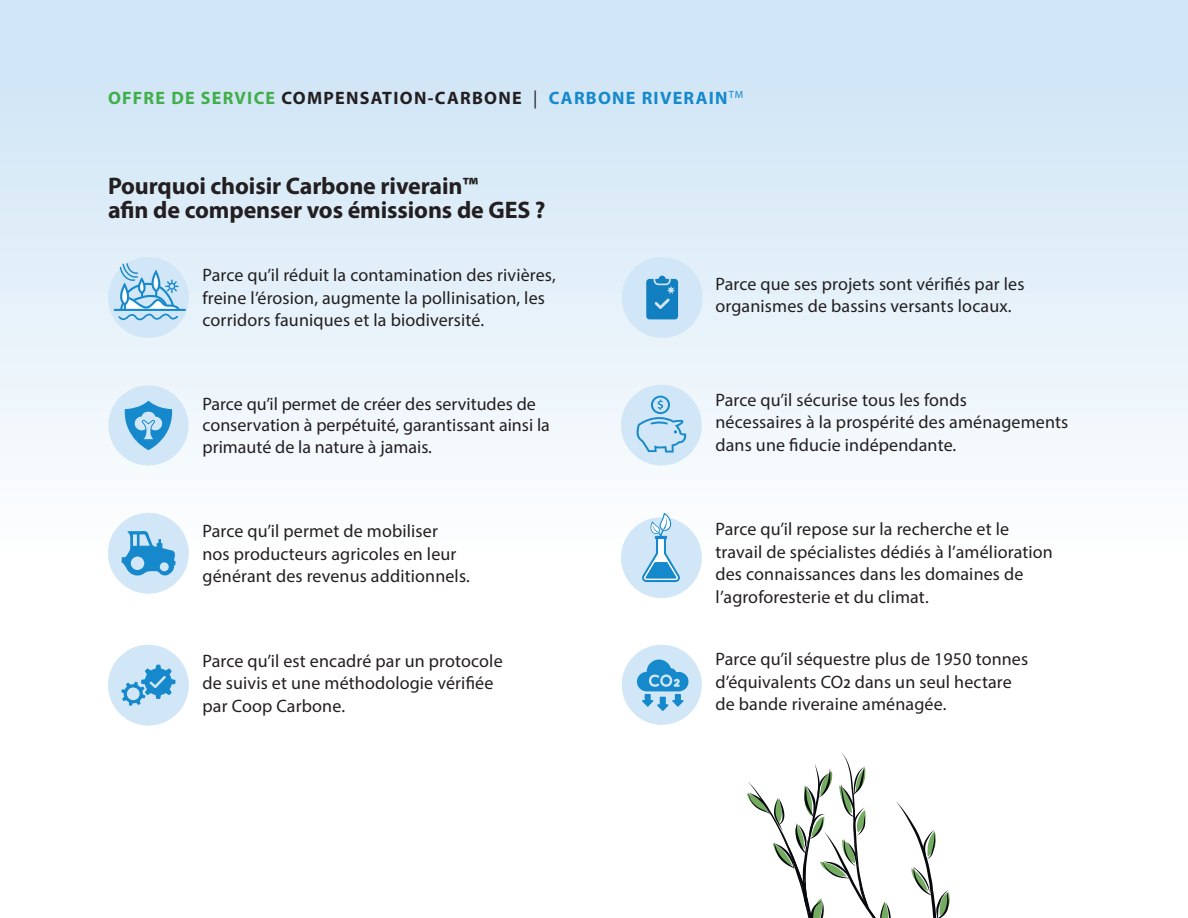
<style>
.page{position:relative;width:1188px;height:918px;background:#fff}
.page>*{position:absolute;margin:0;border:0;box-sizing:border-box;transform-origin:0 0}
.t1{font:700 24px/24px "Myriad Pro";letter-spacing:-.005em;color:#231f20}
.t2{font:18px/22.5px "Myriad Pro";letter-spacing:.01em;color:#231f20}
.t3{font:700 18px "Myriad Pro";letter-spacing:.07em;color:#231f20}
.s1{color:#40ae49}
.s2{font-weight:400}
.s3{color:#1589cb}
.s4{font-weight:600;font-size:13.5px}
</style>
<div class="page">
<div style="left:0;top:0;width:1188px;height:918px;background:linear-gradient(to bottom,#d2e7f6,#fff)"></div>
<div style="left:108px;top:257px;width:81px;height:81px;background:#d1e6f6;border-radius:50%"></div>
<hr style="left:114px;top:309px;width:72px;height:2px;background:#1589cb">
<svg style="left:117px;top:263px;width:63px;height:57px"></svg>
<div style="left:621px;top:385px;width:81px;height:80px;background:#d1e6f6;border-radius:50%"></div>
<svg style="left:636px;top:396px;width:51px;height:57px"></svg>
<div style="left:108px;top:513px;width:81px;height:81px;background:#d1e6f6;border-radius:50%"></div>
<svg style="left:122px;top:531px;width:53px;height:45px"></svg>
<div style="left:621px;top:517px;width:81px;height:81px;background:#d1e6f6;border-radius:50%"></div>
<svg style="left:641px;top:513px;width:40px;height:69px"></svg>
<div style="left:622px;top:257px;width:81px;height:81px;background:#d1e6f6;border-radius:50%"></div>
<svg style="left:646px;top:276px;width:32px;height:43px"></svg>
<div style="left:108px;top:645px;width:81px;height:81px;background:#d1e6f6;border-radius:50%"></div>
<svg style="left:121px;top:665px;width:55px;height:41px"></svg>
<svg style="left:747px;top:752px;width:207px;height:166px"></svg>
<div style="left:108px;top:385px;width:80px;height:80px;background:#d1e6f6;border-radius:50%"></div>
<svg style="left:125px;top:401px;width:47px;height:49px"></svg>
<div style="left:622px;top:645px;width:80px;height:80px;background:#d1e6f6;border-radius:50%"></div>
<svg style="left:637px;top:659px;width:52px;height:52px"></svg>
<p class="t3" style="left:108px;top:86px;width:637px"><span class="s1">OFFRE DE SERVICE</span> COMPENSATION-CARBONE <span class="s2">|</span> <span class="s3">CARBONE RIVERAIN</span><sup>TM</sup></p>
<h1 class="t1" style="left:108px;top:173px;width:439px">Pourquoi choisir Carbone riverain™<br>afin de compenser vos émissions de GES ?</h1>
<p class="t2" style="left:202px;top:264px;width:355px">Parce qu’il réduit la contamination des rivières, freine l’érosion, augmente la pollinisation, les corridors fauniques et la biodiversité.</p>
<p class="t2" style="left:202px;top:393px;width:349px;line-height:21.6px">Parce qu’il permet de créer des servitudes de conservation à perpétuité, garantissant ainsi la primauté de la nature à jamais.</p>
<p class="t2" style="left:202px;top:520px;width:269px">Parce qu’il permet de mobiliser<br>nos producteurs agricoles en leur générant des revenus additionnels.</p>
<p class="t2" style="left:202px;top:649px;width:302px">Parce qu’il est encadré par un protocole de suivis et une méthodologie vérifiée par Coop Carbone.</p>
<p class="t2" style="left:716px;top:272px;width:311px">Parce que ses projets sont vérifiés par les organismes de bassins versants locaux.</p>
<p class="t2" style="left:716px;top:388px;width:354px">Parce qu’il sécurise tous les fonds<br>nécessaires à la prospérité des aménagements dans une fiducie indépendante.</p>
<p class="t2" style="left:716px;top:518px;width:339px">Parce qu’il repose sur la recherche et le travail de spécialistes dédiés à l’amélioration des connaissances dans les domaines de l’agroforesterie et du climat.</p>
<p class="t2" style="left:715px;top:647px;width:314px">Parce qu’il séquestre plus de 1950 tonnes d’équivalents CO<span class="s4">2</span> dans un seul hectare de bande riveraine aménagée.</p>
</div>
